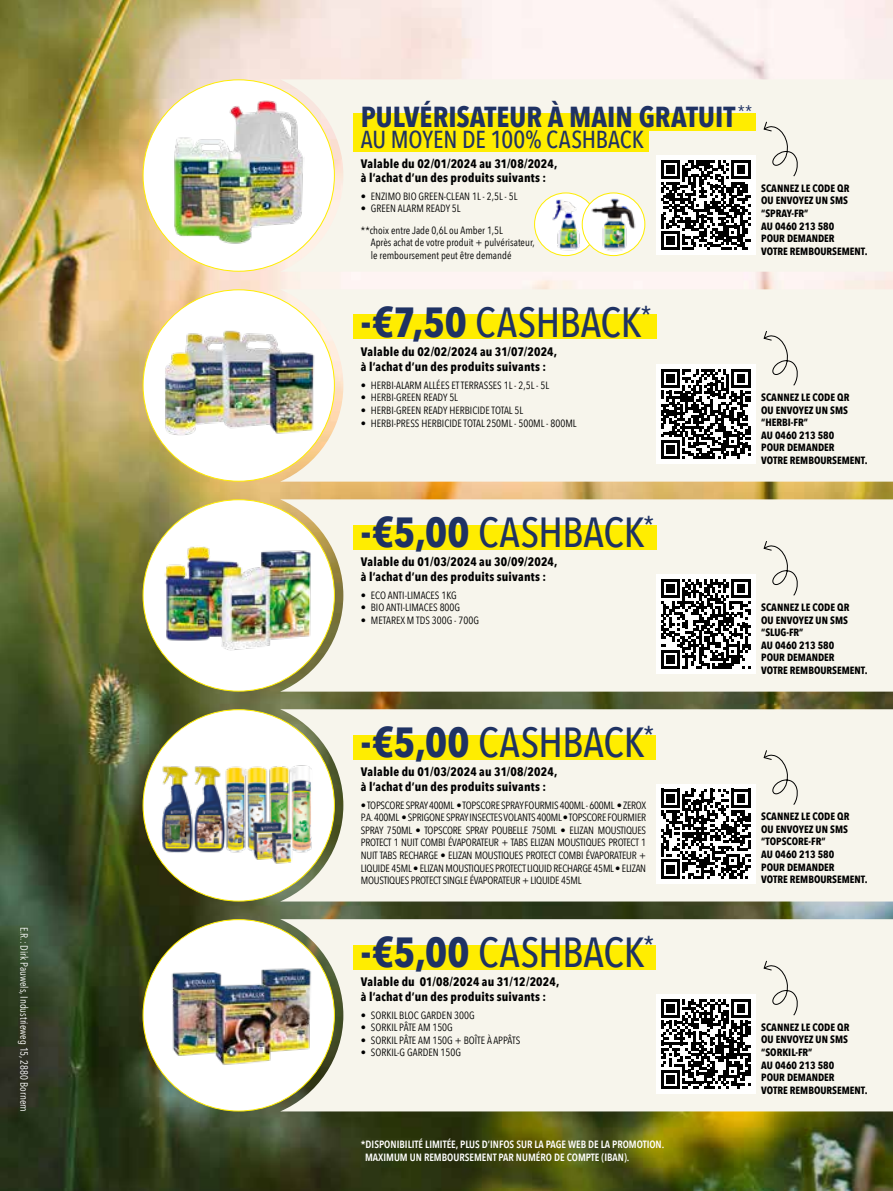
<style>
.page{position:relative;width:893px;height:1191px;background:#fff}
.page>*{position:absolute;margin:0;border:0;box-sizing:border-box;transform-origin:0 0}
.t1{font:500 42px "Avenir Next Condensed";letter-spacing:-.005em;color:#1f3263}
.t2{font:700 28.88px "Avenir Next Condensed";color:#1f3263}
.t3{font:500 24.5px "Avenir Next Condensed";letter-spacing:-.01em;color:#1f3263}
.t4{font:700 12.25px/14.7px "Avenir Next Condensed";letter-spacing:.015em;color:#000}
.t5{font:10.5px/12.6px "Avenir Next Condensed";color:#000}
.t6{font:700 10.5px/12.6px "Avenir Next Condensed";color:#000}
.t7{font:600 10.5px/12.6px "Avenir Next Condensed";color:#fff}
.t8{font:10.5px "Avenir Next Condensed";color:#fff}
.s1{font-weight:700}
</style>
<div class="page">
<img style="left:0;top:0;width:893px;height:1191px">
<div style="left:280px;top:289px;width:613px;height:192px;background:#f7f5ec"></div>
<div style="left:280px;top:919px;width:613px;height:192px;background:#f7f5ec"></div>
<div style="left:280px;top:79px;width:613px;height:193px;background:#f7f5ec"></div>
<div style="left:280px;top:499px;width:613px;height:192px;background:#f7f5ec"></div>
<div style="left:280px;top:709px;width:613px;height:192px;background:#f7f5ec"></div>
<div style="left:143px;top:290px;width:191px;height:191px;background:#fff;border-radius:50%"></div>
<img style="left:145px;top:303px;width:189px;height:152px">
<div style="left:143px;top:709px;width:191px;height:192px;background:#fff;border-radius:50%"></div>
<img style="left:143px;top:727px;width:181px;height:147px">
<div style="left:143px;top:500px;width:191px;height:191px;background:#fff;border-radius:50%"></div>
<img style="left:151px;top:500px;width:183px;height:175px">
<div style="left:143px;top:919px;width:191px;height:192px;background:#fff;border-radius:50%"></div>
<img style="left:165px;top:927px;width:169px;height:163px">
<div style="left:143px;top:80px;width:191px;height:191px;background:#fff;border-radius:50%"></div>
<img style="left:160px;top:94px;width:158px;height:157px">
<svg style="left:764px;top:960px;width:34px;height:55px;background:#e6e4db"></svg>
<svg style="left:764px;top:750px;width:34px;height:55px;background:#e6e4db"></svg>
<svg style="left:764px;top:540px;width:34px;height:56px;background:#e6e4dc"></svg>
<svg style="left:764px;top:330px;width:34px;height:56px;background:#e6e4dc"></svg>
<div style="left:656px;top:365px;width:99px;height:99px;background:#fff"></div>
<svg style="left:661px;top:369px;width:90px;height:90px"></svg>
<div style="left:656px;top:784px;width:99px;height:99px;background:#fff"></div>
<svg style="left:661px;top:788px;width:90px;height:90px"></svg>
<div style="left:656px;top:574px;width:99px;height:99px;background:#fff"></div>
<svg style="left:661px;top:579px;width:90px;height:90px"></svg>
<div style="left:656px;top:994px;width:99px;height:99px;background:#fff"></div>
<svg style="left:661px;top:999px;width:90px;height:89px"></svg>
<div style="left:656px;top:155px;width:99px;height:100px;background:#fff"></div>
<svg style="left:661px;top:160px;width:90px;height:90px"></svg>
<div style="left:353px;top:314px;width:304px;height:25px;background:#ffed00"></div>
<div style="left:353px;top:735px;width:303px;height:24px;background:#ffed00"></div>
<div style="left:353px;top:525px;width:304px;height:25px;background:#ffed00"></div>
<div style="left:353px;top:945px;width:303px;height:24px;background:#ffed00"></div>
<div style="left:353px;top:113px;width:402px;height:18px;background:#ffed00"></div>
<div style="left:353px;top:127px;width:295px;height:25px;background:#ffed00"></div>
<img style="left:537px;top:195px;width:46px;height:58px">
<div style="left:534px;top:193px;width:63px;height:63px;border:1px solid #ffed00;border-radius:50%"></div>
<img style="left:583px;top:194px;width:61px;height:60px">
<div style="left:582px;top:193px;width:63px;height:63px;border:1px solid #ffed00;border-radius:50%"></div>
<svg style="left:764px;top:121px;width:34px;height:56px;background:#e6e4dc"></svg>
<p class="t8" style="left:33px;top:926px;width:186px;rotate:90deg">E.R.: Dirk Pauwels, Industrieweg 15, 2880 Bornem</p>
<h2 class="t2" style="left:361px;top:99px;width:393px">PULVÉRISATEUR À MAIN GRATUIT <sup>**</sup></h2>
<h3 class="t3" style="left:361px;top:124px;width:285px">AU MOYEN DE 100% CASHBACK</h3>
<p class="t4" style="left:361px;top:156px;width:198px">Valable du 02/01/2024 au 31/08/2024, à l’achat d’un des produits suivants :</p>
<p class="t5" style="left:361px;top:189px;width:158px">• ENZIMO BIO GREEN-CLEAN 1L - 2,5L - 5L</p>
<p class="t5" style="left:361px;top:198px;width:143px;line-height:21.3px">• GREEN ALARM READY 5L<br>**choix entre Jade 0,6L ou Amber 1,5L</p>
<p class="t5" style="left:371px;top:236px;width:166px">Après achat de votre produit + pulvérisateur, le remboursement peut être demandé</p>
<p class="t6" style="left:761px;top:182px;width:108px">SCANNEZ LE CODE QR<br>OU ENVOYEZ UN SMS “SPRAY-FR”<br>AU 0460 213 580<br>POUR DEMANDER<br>VOTRE REMBOURSEMENT.</p>
<h1 class="t1" style="left:361px;top:297px;width:292px"><span class="s1">-€7,50</span> CASHBACK<sup>*</sup></h1>
<p class="t4" style="left:361px;top:345px;width:198px">Valable du 02/02/2024 au 31/07/2024, à l’achat d’un des produits suivants :</p>
<p class="t5" style="left:361px;top:378px;width:190px">• HERBI-ALARM ALLÉES ET TERRASSES 1L - 2,5L - 5L</p>
<p class="t5" style="left:361px;top:391px;width:99px">• HERBI-GREEN READY 5L</p>
<p class="t5" style="left:361px;top:403px;width:164px">• HERBI-GREEN READY HERBICIDE TOTAL 5L</p>
<p class="t5" style="left:361px;top:416px;width:217px">• HERBI-PRESS HERBICIDE TOTAL 250ML - 500ML - 800ML</p>
<p class="t6" style="left:761px;top:391px;width:108px">SCANNEZ LE CODE QR<br>OU ENVOYEZ UN SMS “HERBI-FR”<br>AU 0460 213 580<br>POUR DEMANDER<br>VOTRE REMBOURSEMENT.</p>
<h1 class="t1" style="left:361px;top:506px;width:295px"><span class="s1">-€5,00</span> CASHBACK<sup>*</sup></h1>
<p class="t4" style="left:361px;top:554px;width:198px">Valable du 01/03/2024 au 30/09/2024, à l’achat d’un des produits suivants :</p>
<p class="t5" style="left:361px;top:588px;width:97px">• ECO ANTI-LIMACES 1KG</p>
<p class="t5" style="left:361px;top:601px;width:101px">• BIO ANTI-LIMACES 800G</p>
<p class="t5" style="left:361px;top:613px;width:120px">• METAREX M TDS 300G - 700G</p>
<h1 class="t1" style="left:361px;top:716px;width:295px"><span class="s1">-€5,00</span> CASHBACK<sup>*</sup></h1>
<p class="t4" style="left:361px;top:764px;width:198px">Valable du 01/03/2024 au 31/08/2024, à l’achat d’un des produits suivants :</p>
<p class="t5" style="left:361px;top:798px;width:287px;text-align:justify">• TOPSCORE SPRAY 400ML • TOPSCORE SPRAY FOURMIS 400ML - 600ML • ZEROX P.A. 400ML • SPRIGONE SPRAY INSECTES VOLANTS 400ML • TOPSCORE FOURMIER SPRAY 750ML • TOPSCORE SPRAY POUBELLE 750ML • ELIZAN MOUSTIQUES PROTECT 1 NUIT COMBI ÉVAPORATEUR + TABS ELIZAN MOUSTIQUES PROTECT 1<br>NUIT TABS RECHARGE • ELIZAN MOUSTIQUES PROTECT COMBI ÉVAPORATEUR + LIQUIDE 45ML • ELIZAN MOUSTIQUES PROTECT LIQUID RECHARGE 45ML • ELIZAN MOUSTIQUES PROTECT SINGLE ÉVAPORATEUR + LIQUIDE 45ML</p>
<h1 class="t1" style="left:361px;top:926px;width:295px"><span class="s1">-€5,00</span> CASHBACK<sup>*</sup></h1>
<p class="t4" style="left:361px;top:974px;width:200px">Valable du 01/08/2024 au 31/12/2024, à l’achat d’un des produits suivants :</p>
<p class="t5" style="left:361px;top:1008px;width:115px">• SORKIL BLOC GARDEN 300G</p>
<p class="t5" style="left:361px;top:1020px;width:93px">• SORKIL PÂTE AM 150G</p>
<p class="t5" style="left:361px;top:1033px;width:161px">• SORKIL PÂTE AM 150G + BOÎTE À APPÂTS</p>
<p class="t5" style="left:361px;top:1045px;width:102px">• SORKIL-G GARDEN 150G</p>
<p class="t7" style="left:365px;top:1137px;width:301px;text-indent:-4px">*DISPONIBILITÉ LIMITÉE, PLUS D’INFOS SUR LA PAGE WEB DE LA PROMOTION.<br>MAXIMUM UN REMBOURSEMENT PAR NUMÉRO DE COMPTE (IBAN).</p>
<p class="t6" style="left:761px;top:601px;width:108px">SCANNEZ LE CODE QR<br>OU ENVOYEZ UN SMS “SLUG-FR”<br>AU 0460 213 580<br>POUR DEMANDER<br>VOTRE REMBOURSEMENT.</p>
<p class="t6" style="left:761px;top:810px;width:108px">SCANNEZ LE CODE QR<br>OU ENVOYEZ UN SMS “TOPSCORE-FR”<br>AU 0460 213 580<br>POUR DEMANDER<br>VOTRE REMBOURSEMENT.</p>
<p class="t6" style="left:761px;top:1020px;width:108px">SCANNEZ LE CODE QR<br>OU ENVOYEZ UN SMS “SORKIL-FR”<br>AU 0460 213 580<br>POUR DEMANDER<br>VOTRE REMBOURSEMENT.</p>
</div>
